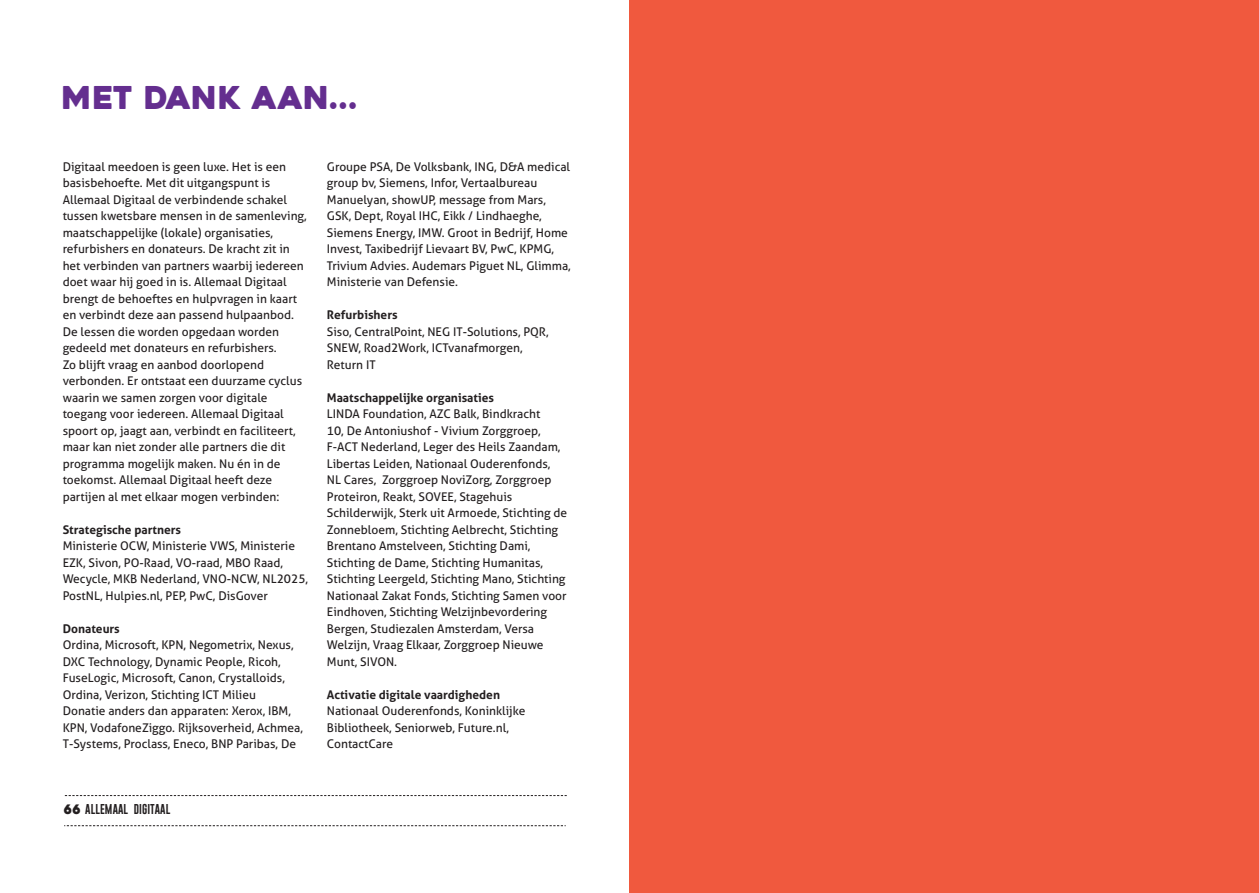
<style>
.page{position:relative;width:1259px;height:893px;background:#fff}
.page>*{position:absolute;margin:0;border:0;box-sizing:border-box;transform-origin:0 0}
.t1{font:31.35px "Heavitas";letter-spacing:.01em;color:#642e8f}
.t2{font:12px/16.5px "Aller Typo";color:#231f20}
.t3{font:700 12px "Aller Typo";color:#231f20}
.t4{font:10.35px "Gobold";letter-spacing:.01em;color:#231f20}
.s1{font-family:"Heavitas";font-size:13.05px}
</style>
<div class="page">
<svg style="left:64px;top:825px;width:502px;height:1px"></svg>
<svg style="left:65px;top:795px;width:502px;height:1px"></svg>
<div style="left:629px;top:0;width:630px;height:893px;background:#f0593e"></div>
<p class="t1" style="left:62px;top:78px;width:296px">MET DANK AAN...</p>
<p class="t2" style="left:63px;top:158px;width:245px">Digitaal meedoen is geen luxe. Het is een basisbehoefte. Met dit uitgangspunt is Allemaal Digitaal de verbindende schakel tussen kwetsbare mensen in de samenleving, maatschappelijke (lokale) organisaties, refurbishers en donateurs. De kracht zit in het verbinden van partners waarbij iedereen doet waar hij goed in is. Allemaal Digitaal brengt de behoeftes en hulpvragen in kaart en verbindt deze aan passend hulpaanbod.<br>De lessen die worden opgedaan worden gedeeld met donateurs en refurbishers.<br>Zo blijft vraag en aanbod doorlopend verbonden. Er ontstaat een duurzame cyclus waarin we samen zorgen voor digitale toegang voor iedereen. Allemaal Digitaal spoort op, jaagt aan, verbindt en faciliteert, maar kan niet zonder alle partners die dit programma mogelijk maken. Nu én in de toekomst. Allemaal Digitaal heeft deze partijen al met elkaar mogen verbinden:</p>
<p class="t3" style="left:63px;top:522px;width:120px">Strategische partners</p>
<p class="t2" style="left:63px;top:538px;width:247px">Ministerie OCW, Ministerie VWS, Ministerie EZK, Sivon, PO-Raad, VO-raad, MBO Raad, Wecycle, MKB Nederland, VNO-NCW, NL2025, PostNL, Hulpies.nl, PEP, PwC, DisGover</p>
<p class="t3" style="left:63px;top:621px;width:59px">Donateurs</p>
<p class="t2" style="left:63px;top:637px;width:232px">Ordina, Microsoft, KPN, Negometrix, Nexus, DXC Technology, Dynamic People, Ricoh, FuseLogic, Microsoft, Canon, Crystalloids, Ordina, Verizon, Stichting ICT Milieu</p>
<p class="t2" style="left:63px;top:703px;width:242px">Donatie anders dan apparaten: Xerox, IBM,<br>KPN, VodafoneZiggo. Rijksoverheid, Achmea,<br>T-Systems, Proclass, Eneco, BNP Paribas, De</p>
<p class="t2" style="left:327px;top:158px;width:245px">Groupe PSA, De Volksbank, ING, D&amp;A medical group bv, Siemens, Infor, Vertaalbureau Manuelyan, showUP, message from Mars, GSK, Dept, Royal IHC, Eikk / Lindhaeghe, Siemens Energy, IMW. Groot in Bedrijf, Home Invest, Taxibedrijf Lievaart BV, PwC, KPMG, Trivium Advies. Audemars Piguet NL, Glimma, Ministerie van Defensie.</p>
<p class="t3" style="left:327px;top:308px;width:72px">Refurbishers</p>
<p class="t2" style="left:327px;top:323px;width:223px">Siso, CentralPoint, NEG IT-Solutions, PQR,<br>SNEW, Road2Work, ICTvanafmorgen,</p>
<p class="t2" style="left:327px;top:356px;width:50px">Return IT</p>
<p class="t3" style="left:327px;top:390px;width:169px">Maatschappelijke organisaties</p>
<p class="t2" style="left:327px;top:406px;width:242px">LINDA Foundation, AZC Balk, Bindkracht<br>10, De Antoniushof - Vivium Zorggroep, F-ACT Nederland, Leger des Heils Zaandam, Libertas Leiden, Nationaal Ouderenfonds, NL Cares, Zorggroep NoviZorg, Zorggroep Proteiron, Reakt, SOVEE, Stagehuis Schilderwijk, Sterk uit Armoede, Stichting de Zonnebloem, Stichting Aelbrecht, Stichting Brentano Amstelveen, Stichting Dami, Stichting de Dame, Stichting Humanitas, Stichting Leergeld, Stichting Mano, Stichting Nationaal Zakat Fonds, Stichting Samen voor Eindhoven, Stichting Welzijnbevordering Bergen, Studiezalen Amsterdam, Versa Welzijn, Vraag Elkaar, Zorggroep Nieuwe Munt, SIVON.</p>
<p class="t3" style="left:327px;top:687px;width:175px">Activatie digitale vaardigheden</p>
<p class="t2" style="left:327px;top:703px;width:200px">Nationaal Ouderenfonds, Koninklijke<br>Bibliotheek, Seniorweb, Future.nl,<br>ContactCare</p>
<p class="t4" style="left:64px;top:802px;width:108px"><span class="s1">66</span> ALLEMAAL DIGITAAL</p>
</div>
